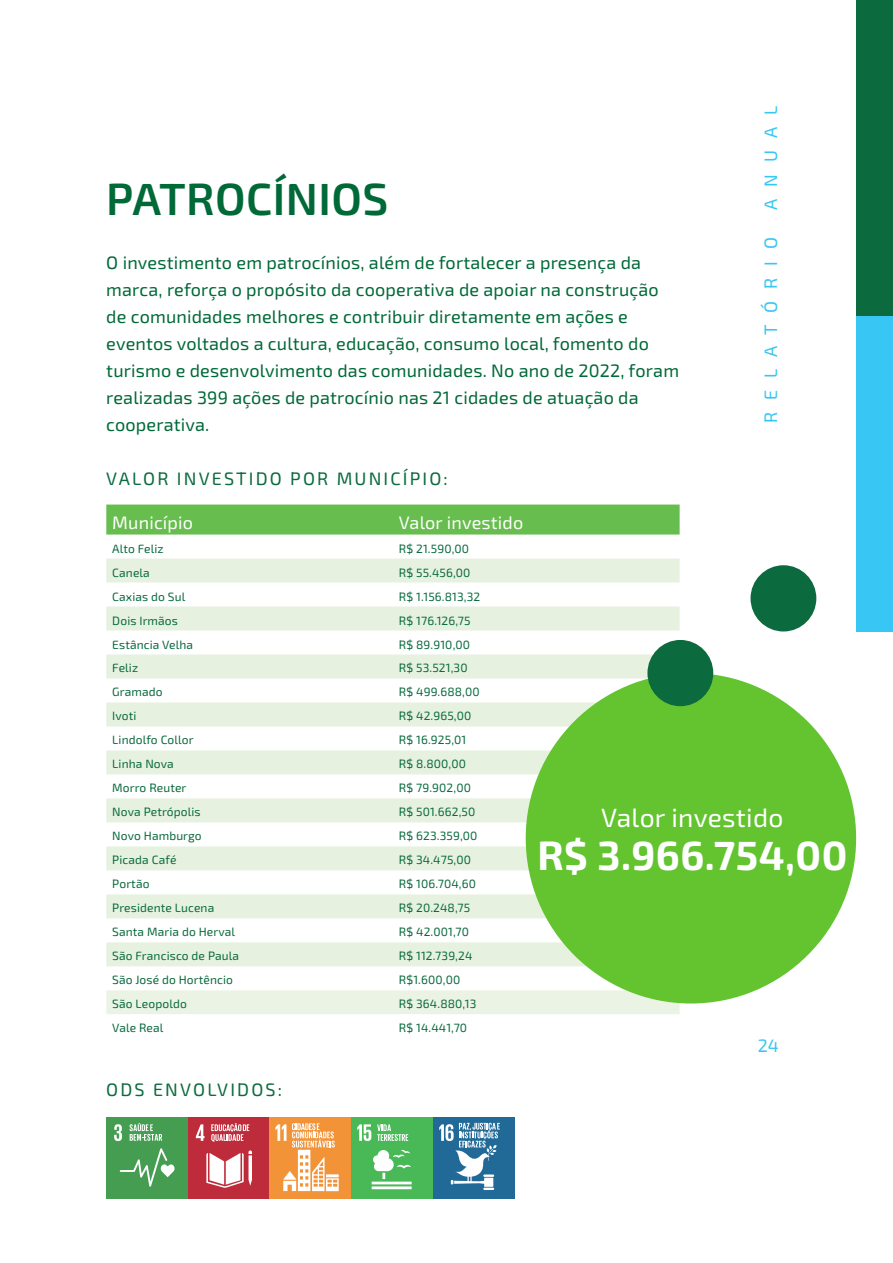
<style>
.page{position:relative;width:893px;height:1263px;background:#fff}
.page>*{position:absolute;margin:0;border:0;box-sizing:border-box;transform-origin:0 0}
.corpo{font:600 45px "Exo 2";letter-spacing:.01em;color:#006938}
.t1{font:40.65px "Exo 2";letter-spacing:.01em;color:#fff}
.t2{font:26.4px "Exo 2";letter-spacing:.01em;color:#fff}
.corpo-2{font:18px/27px "Exo 2";letter-spacing:.01em;color:#006938}
.t3{font:18px "Exo 2";letter-spacing:.12em;color:#0b6b3e}
.corpo-3{font:18px "Exo 2";letter-spacing:.01em;color:#fff}
.t4{font:18px "Exo 2";letter-spacing:.66em;color:#38c6f4}
.corpo-4{font:12px "Exo 2";letter-spacing:.01em;color:#0b6b3e}
</style>
<div class="page">
<div style="left:856px;top:0;width:37px;height:316px;background:#0b6b3e"></div>
<div style="left:856px;top:316px;width:37px;height:315px;background:#38c6f4"></div>
<div style="left:106px;top:504px;width:574px;height:30px;background:#67bd4d"></div>
<svg style="left:106px;top:558px;width:574px;height:408px;fill:#e6f2df"></svg>
<div style="left:106px;top:990px;width:574px;height:24px;background:#ebf4e4"></div>
<div style="left:106px;top:1117px;width:82px;height:82px;background:#459d52"></div>
<svg style="left:114px;top:1124px;width:8px;height:17px"></svg>
<svg style="left:120px;top:1148px;width:55px;height:38px"></svg>
<svg style="left:130px;top:1123px;width:32px;height:18px"></svg>
<div style="left:188px;top:1117px;width:82px;height:82px;background:#be2b3a"></div>
<svg style="left:196px;top:1124px;width:8px;height:17px"></svg>
<svg style="left:206px;top:1150px;width:46px;height:38px"></svg>
<svg style="left:211px;top:1123px;width:38px;height:19px"></svg>
<div style="left:270px;top:1117px;width:81px;height:82px;background:#f29338"></div>
<svg style="left:275px;top:1123px;width:64px;height:68px"></svg>
<div style="left:351px;top:1117px;width:82px;height:82px;background:#49b856"></div>
<svg style="left:357px;top:1124px;width:14px;height:17px"></svg>
<hr style="left:372px;top:1181px;width:40px;height:3px;background:#fff">
<hr style="left:372px;top:1186px;width:40px;height:3px;background:#fff">
<svg style="left:373px;top:1150px;width:38px;height:29px"></svg>
<svg style="left:377px;top:1124px;width:31px;height:17px"></svg>
<div style="left:433px;top:1117px;width:81px;height:82px;background:#216a98"></div>
<svg style="left:439px;top:1123px;width:61px;height:67px"></svg>
<div style="left:526px;top:673px;width:330px;height:330px;background:#63c430;border-radius:50%"></div>
<div style="left:647px;top:640px;width:66px;height:66px;background:#0b6b3e;border-radius:50%"></div>
<div style="left:750px;top:565px;width:66px;height:66px;background:#0b6b3e;border-radius:50%"></div>
<p class="corpo" style="left:106px;top:168px;width:283px">PATROCÍNIOS</p>
<h3 class="t4" style="left:758px;top:210px;width:105px;rotate:-90deg">ANUAL</h3>
<h3 class="t4" style="left:758px;top:423px;width:187px;rotate:-90deg">RELATÓRIO</h3>
<p class="corpo-2" style="left:106px;top:249px;width:574px">O investimento em patrocínios, além de fortalecer a presença da marca, reforça o propósito da cooperativa de apoiar na construção de comunidades melhores e contribuir diretamente em ações e eventos voltados a cultura, educação, consumo local, fomento do turismo e desenvolvimento das comunidades. No ano de 2022, foram realizadas 399 ações de patrocínio nas 21 cidades de atuação da cooperativa.</p>
<p class="t3" style="left:106px;top:466px;width:343px">VALOR INVESTIDO POR MUNICÍPIO:</p>
<p class="corpo-3" style="left:112px;top:510px;width:82px">Município</p>
<p class="corpo-3" style="left:399px;top:510px;width:126px">Valor investido</p>
<p class="corpo-4" style="left:112px;top:540px;width:53px">Alto Feliz</p>
<p class="corpo-4" style="left:399px;top:540px;width:72px">R$ 21.590,00</p>
<p class="corpo-4" style="left:112px;top:564px;width:39px">Canela</p>
<p class="corpo-4" style="left:399px;top:564px;width:73px">R$ 55.456,00</p>
<p class="corpo-4" style="left:112px;top:588px;width:75px">Caxias do Sul</p>
<p class="corpo-4" style="left:399px;top:588px;width:83px">R$ 1.156.813,32</p>
<p class="corpo-4" style="left:112px;top:612px;width:67px">Dois Irmãos</p>
<p class="corpo-4" style="left:399px;top:612px;width:73px">R$ 176.126,75</p>
<p class="corpo-4" style="left:112px;top:636px;width:82px">Estância Velha</p>
<p class="corpo-4" style="left:399px;top:636px;width:73px">R$ 89.910,00</p>
<p class="corpo-4" style="left:112px;top:660px;width:27px">Feliz</p>
<p class="corpo-4" style="left:399px;top:660px;width:70px">R$ 53.521,30</p>
<p class="corpo-4" style="left:112px;top:684px;width:52px">Gramado</p>
<p class="corpo-4" style="left:399px;top:684px;width:82px">R$ 499.688,00</p>
<p class="corpo-4" style="left:112px;top:708px;width:26px">Ivoti</p>
<p class="corpo-4" style="left:399px;top:708px;width:74px">R$ 42.965,00</p>
<p class="corpo-4" style="left:112px;top:732px;width:83px">Lindolfo Collor</p>
<p class="corpo-4" style="left:399px;top:732px;width:69px">R$ 16.925,01</p>
<p class="corpo-4" style="left:112px;top:756px;width:63px">Linha Nova</p>
<p class="corpo-4" style="left:399px;top:756px;width:69px">R$ 8.800,00</p>
<p class="corpo-4" style="left:112px;top:780px;width:76px">Morro Reuter</p>
<p class="corpo-4" style="left:399px;top:780px;width:73px">R$ 79.902,00</p>
<p class="corpo-4" style="left:112px;top:804px;width:90px">Nova Petrópolis</p>
<p class="corpo-4" style="left:399px;top:804px;width:78px">R$ 501.662,50</p>
<p class="corpo-4" style="left:112px;top:828px;width:91px">Novo Hamburgo</p>
<p class="corpo-4" style="left:399px;top:828px;width:80px">R$ 623.359,00</p>
<p class="corpo-4" style="left:112px;top:852px;width:66px">Picada Café</p>
<p class="corpo-4" style="left:399px;top:852px;width:74px">R$ 34.475,00</p>
<p class="corpo-4" style="left:112px;top:876px;width:39px">Portão</p>
<p class="corpo-4" style="left:399px;top:876px;width:79px">R$ 106.704,60</p>
<p class="corpo-4" style="left:112px;top:900px;width:103px">Presidente Lucena</p>
<p class="corpo-4" style="left:399px;top:900px;width:73px">R$ 20.248,75</p>
<p class="corpo-4" style="left:112px;top:924px;width:124px">Santa Maria do Herval</p>
<p class="corpo-4" style="left:399px;top:924px;width:71px">R$ 42.001,70</p>
<p class="corpo-4" style="left:112px;top:948px;width:128px">São Francisco de Paula</p>
<p class="corpo-4" style="left:399px;top:948px;width:75px">R$ 112.739,24</p>
<p class="corpo-4" style="left:112px;top:972px;width:122px">São José do Hortêncio</p>
<p class="corpo-4" style="left:399px;top:972px;width:63px">R$1.600,00</p>
<p class="corpo-4" style="left:112px;top:996px;width:76px">São Leopoldo</p>
<p class="corpo-4" style="left:399px;top:996px;width:79px">R$ 364.880,13</p>
<p class="corpo-4" style="left:112px;top:1020px;width:53px">Vale Real</p>
<p class="corpo-4" style="left:399px;top:1020px;width:70px">R$ 14.441,70</p>
<p class="t2" style="left:601px;top:799px;width:184px">Valor investido</p>
<p class="t1" style="left:537px;top:827px;width:311px">R$ 3.966.754,00</p>
<p class="t3" style="left:106px;top:1077px;width:177px">ODS ENVOLVIDOS:</p>
<h3 class="t4" style="left:758px;top:1033px;width:23px">24</h3>
</div>
